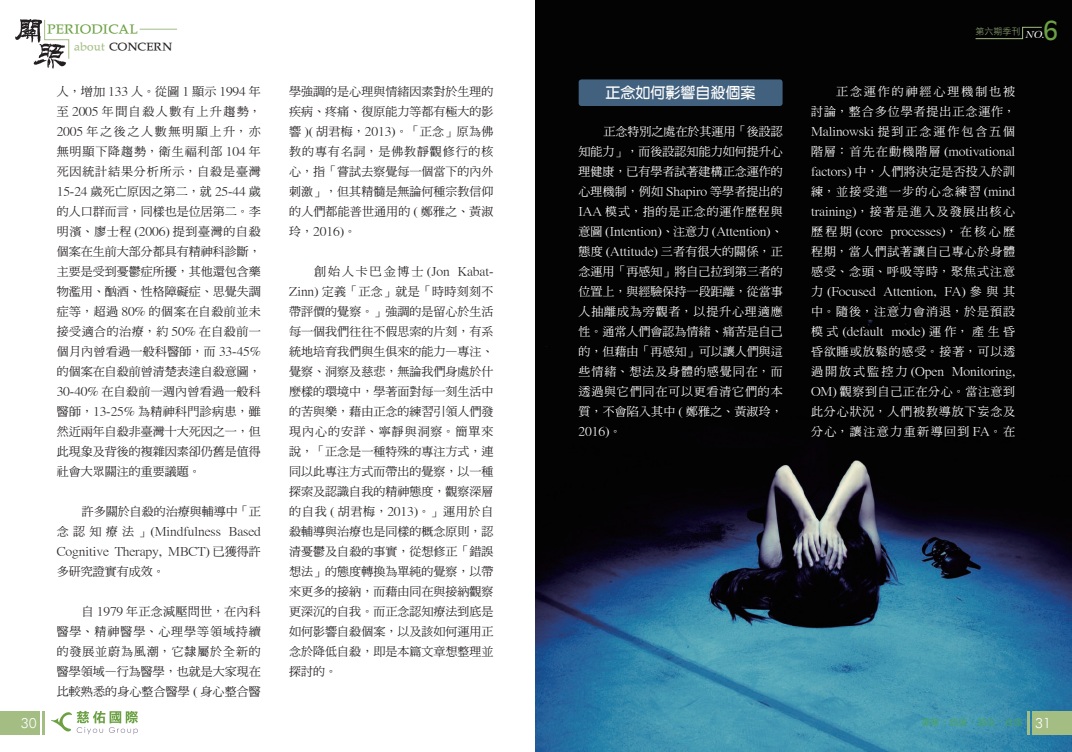
<style>
.page{position:relative;width:1072px;height:752px;background:#fff}
.page>*{position:absolute;margin:0;border:0;box-sizing:border-box;transform-origin:0 0}
.t1{font:25px "Antique Olive";color:#6ba043}
.t2{font:15px "DF Yuan Bd HKP BF";color:#fff}
.t3{font:14px "DF Wei Bei Md HKP BF";color:#6ba043}
.t4{font:300 14px "Futura BT";color:#fff}
.t5{font:12px/20px "DF Ming Md HKP BF";color:#231f20;text-align:justify}
.t6{font:12px/20px "DF Ming Md HKP BF";letter-spacing:.065em;color:#fff;text-align:justify}
.t7{font:12px "DF Wei Bei Md HKP BF";color:#231f20}
.t8{font:9px "DF Li Hei Lt HK BF";color:#4ba447}
.t9{font:9px "DF Li Hei Lt HK BF";color:#a3bd83}
.s1{color:#a3bd83}
.s2{font-family:"Bernhard Modern BT";font-weight:700;font-style:italic;font-size:10px;color:#fff}
.s3{font-family:"Futura BT";font-weight:300;font-size:14px;color:#fff}
</style>
<div class="page">
<img style="left:536px;top:0;width:535px;height:751px">
<div style="left:578px;top:79px;width:204px;height:27px;background:#42617e;border-radius:3px"></div>
<div style="left:1032px;top:710px;width:40px;height:24px;background:#a3bd83"></div>
<hr style="left:1026px;top:710px;width:3px;height:24px;background:#a3bd83">
<svg style="left:975px;top:27px;width:67px;height:12px"></svg>
<div style="left:0;top:710px;width:40px;height:24px;background:#a3bd83"></div>
<hr style="left:43px;top:710px;width:2px;height:24px;background:#a3bd83">
<img style="left:34px;top:42px;width:32px;height:26px">
<img style="left:15px;top:20px;width:27px;height:22px">
<svg style="left:44px;top:19px;width:25px;height:40px"></svg>
<hr style="left:140px;top:29px;width:37px;height:1px;background:#a3bd83">
<svg style="left:51px;top:710px;width:87px;height:24px"></svg>
<p class="t3" style="left:47px;top:21px;width:92px">PERIODICAL</p>
<p class="t7" style="left:74px;top:40px;width:100px"><span class="s1">about</span> CONCERN</p>
<p class="t4" style="left:21px;top:714px;width:18px">30</p>
<p class="t5" style="left:57px;top:82px;width:206px">人，增加 133 人。從圖 1 顯示 1994 年至 2005 年間自殺人數有上升趨勢，2005 年之後之人數無明顯上升，亦無明顯下降趨勢，衛生福利部 104 年死因統計結果分析所示，自殺是臺灣15-24 歲死亡原因之第二，就 25-44 歲的人口群而言，同樣也是位居第二。李明濱、廖士程 (2006) 提到臺灣的自殺個案在生前大部分都具有精神科診斷，主要是受到憂鬱症所擾，其他還包含藥物濫用、酗酒、性格障礙症、思覺失調症等，超過 80% 的個案在自殺前並未接受適合的治療，約 50% 在自殺前一個月內曾看過一般科醫師，而 33-45%的個案在自殺前曾清楚表達自殺意圖，30-40% 在自殺前一週內曾看過一般科醫師，13-25% 為精神科門診病患，雖然近兩年自殺非臺灣十大死因之一，但此現象及背後的複雜因素卻仍舊是值得社會大眾關注的重要議題。</p>
<p class="t5" style="left:57px;top:502px;width:206px;text-indent:25px">許多關於自殺的治療與輔導中「正念認知療法」(Mindfulness Based Cognitive Therapy, MBCT) 已獲得許多研究證實有成效。</p>
<p class="t5" style="left:57px;top:601px;width:206px;text-indent:25px">自 1979 年正念減壓問世，在內科醫學、精神醫學、心理學等領域持續的發展並蔚為風潮，它隸屬於全新的醫學領域—行為醫學，也就是大家現在比較熟悉的身心整合醫學 ( 身心整合醫</p>
<p class="t5" style="left:289px;top:82px;width:206px">學強調的是心理與情緒因素對於生理的疾病、疼痛、復原能力等都有極大的影響 )( 胡君梅，2013)。「正念」原為佛教的專有名詞，是佛教靜觀修行的核心，指「嘗試去察覺每一個當下的內外刺激」，但其精髓是無論何種宗教信仰的人們都能普世通用的 ( 鄭雅之、黃淑玲，2016)。</p>
<p class="t5" style="left:289px;top:262px;width:206px;text-indent:25px">創始人卡巴金博士 (Jon Kabat-Zinn) 定義「正念」就是「時時刻刻不帶評價的覺察。」強調的是留心於生活每一個我們往往不假思索的片刻，有系統地培育我們與生俱來的能力—專注、覺察、洞察及慈悲，無論我們身處於什麼樣的環境中，學著面對每一刻生活中的苦與樂，藉由正念的練習引領人們發現內心的安詳、寧靜與洞察。簡單來說，「正念是一種特殊的專注方式，連同以此專注方式而帶出的覺察，以一種探索及認識自我的精神態度，觀察深層的自我 ( 胡君梅，2013)。」運用於自殺輔導與治療也是同樣的概念原則，認清憂鬱及自殺的事實，從想修正「錯誤想法」的態度轉換為單純的覺察，以帶來更多的接納，而藉由同在與接納觀察更深沉的自我。而正念認知療法到底是如何影響自殺個案，以及該如何運用正念於降低自殺，即是本篇文章想整理並探討的。</p>
<p class="t2" style="left:605px;top:85px;width:151px">正念如何影響自殺個案</p>
<p class="t6" style="left:578px;top:121px;width:206px;text-indent:25px">正念特別之處在於其運用「後設認知能力」，而後設認知能力如何提升心理健康，已有學者試著建構正念運作的心理機制，例如 Shapiro 等學者提出的IAA 模式，指的是正念的運作歷程與意圖 (Intention)、注意力 (Attention)、態度 (Attitude) 三者有很大的關係，正念運用「再感知」將自己拉到第三者的位置上，與經驗保持一段距離，從當事人抽離成為旁觀者，以提升心理適應性。通常人們會認為情緒、痛苦是自己的，但藉由「再感知」可以讓人們與這些情緒、想法及身體的感覺同在，而透過與它們同在可以更看清它們的本質，不會陷入其中 ( 鄭雅之、黃淑玲，2016)。</p>
<p class="t9" style="left:975px;top:27px;width:71px">第六期季刊 <span class="s2">NO.</span></p>
<h1 class="t1" style="left:1043px;top:14px;width:16px">6</h1>
<p class="t6" style="left:811px;top:82px;width:206px;text-indent:25px">正念運作的神經心理機制也被討論，整合多位學者提出正念運作，Malinowski 提到正念運作包含五個階層：首先在動機階層 (motivational factors) 中，人們將決定是否投入於訓練，並接受進一步的心念練習 (mind training)，接著是進入及發展出核心歷程期 (core processes)，在核心歷程期，當人們試著讓自己專心於身體感受、念頭、呼吸等時，聚焦式注意力 (Focused Attention, FA) 參與其中。隨後，注意力會消退，於是預設模式 (default mode) 運作，產生昏昏欲睡或放鬆的感受。接著，可以透過開放式監控力 (Open Monitoring, OM) 觀察到自己正在分心。當注意到此分心狀況，人們被教導放下妄念及分心，讓注意力重新導回到 FA。在</p>
<p class="t8" style="left:921px;top:717px;width:131px">專業‧迅速‧誠信 ‧合理 <span class="s3">31</span></p>
</div>
